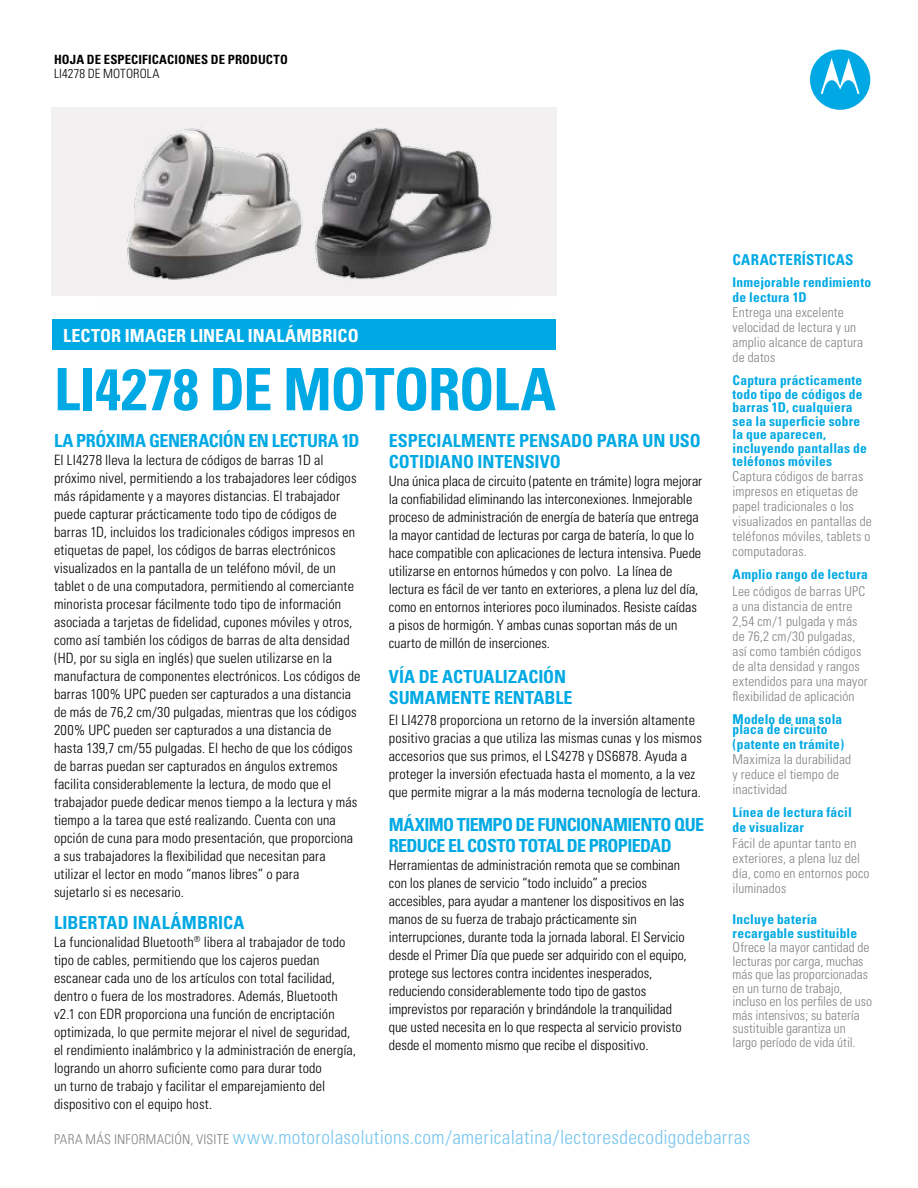
<style>
.page{position:relative;width:918px;height:1188px;background:#fff}
.page>*{position:absolute;margin:0;border:0;box-sizing:border-box;transform-origin:0 0}
.t1{font:700 condensed 58.5px "Univers";letter-spacing:-.015em;color:#00a9e4}
.t2{font:300 condensed 19.5px "Univers";letter-spacing:.02em;color:#79c5ed}
.t3{font:700 condensed 18px/21px "Univers";letter-spacing:-.01em;color:#00a9e4}
.t4{font:700 condensed 18px/21px "Univers";letter-spacing:-.035em;color:#00a9e4}
.t5{font:700 condensed 18px "Univers";letter-spacing:.005em;color:#fff}
.t6{font:700 condensed 18px "Univers";letter-spacing:.01em;color:#00a9e4}
.t7{font:700 condensed 15px "Univers";letter-spacing:.02em;color:#00a9e4}
.t8{font:300 condensed 14.25px/18px "Univers";letter-spacing:.005em;color:#000}
.t9{font:300 condensed 13.5px/15px "Univers";letter-spacing:.01em;color:#808285}
.t10{font:700 condensed 13.5px/13.5px "Univers";letter-spacing:.015em;color:#00a9e4}
.t11{font:700 condensed 12.75px "Univers";letter-spacing:.01em;color:#000}
.t12{font:300 condensed 12.75px "Univers";letter-spacing:.01em;color:#000}
.s1{font-size:13.5px;color:#808285}
</style>
<div class="page">
<div style="left:53px;top:319px;width:503px;height:31px;background:#00a9e4"></div>
<div style="left:51px;top:107px;width:505px;height:189px;background:#f2f0f0"></div>
<div style="left:810px;top:49px;width:60px;height:61px;background:#00a9e4;border-radius:50%"></div>
<svg style="left:821px;top:58px;width:39px;height:36px"></svg>
<img style="left:127px;top:128px;width:365px;height:152px">
<p class="t11" style="left:54px;top:52px;width:235px">HOJA DE ESPECIFICACIONES DE PRODUCTO</p>
<p class="t12" style="left:54px;top:66px;width:107px">LI4278 DE MOTOROLA</p>
<p class="t5" style="left:63px;top:325px;width:297px">LECTOR IMAGER LINEAL INALÁMBRICO</p>
<h1 class="t1" style="left:54px;top:354px;width:504px">LI4278 DE MOTOROLA</h1>
<p class="t3" style="left:54px;top:430px;width:307px">LA PRÓXIMA GENERACIÓN EN LECTURA 1D</p>
<p class="t8" style="left:54px;top:451px;width:308px">EI LI4278 lleva la lectura de códigos de barras 1D al próximo nivel, permitiendo a los trabajadores leer códigos más rápidamente y a mayores distancias. El trabajador puede capturar prácticamente todo tipo de códigos de barras 1D, incluidos los tradicionales códigos impresos en etiquetas de papel, los códigos de barras electrónicos visualizados en la pantalla de un teléfono móvil, de un tablet o de una computadora, permitiendo al comerciante minorista procesar fácilmente todo tipo de información asociada a tarjetas de fidelidad, cupones móviles y otros, como así también los códigos de barras de alta densidad (HD, por su sigla en inglés) que suelen utilizarse en la manufactura de componentes electrónicos. Los códigos de barras 100% UPC pueden ser capturados a una distancia de más de 76,2 cm/30 pulgadas, mientras que los códigos 200% UPC pueden ser capturados a una distancia de hasta 139,7 cm/55 pulgadas. El hecho de que los códigos de barras puedan ser capturados en ángulos extremos facilita considerablemente la lectura, de modo que el trabajador puede dedicar menos tiempo a la lectura y más tiempo a la tarea que esté realizando. Cuenta con una opción de cuna para modo presentación, que proporciona a sus trabajadores la flexibilidad que necesitan para utilizar el lector en modo “manos libres” o para<br>sujetarlo si es necesario.</p>
<p class="t6" style="left:54px;top:912px;width:192px">LIBERTAD INALÁMBRICA</p>
<p class="t8" style="left:54px;top:933px;width:303px">La funcionalidad Bluetooth<sup>®</sup> libera al trabajador de todo tipo de cables, permitiendo que los cajeros puedan escanear cada uno de los artículos con total facilidad, dentro o fuera de los mostradores. Además, Bluetooth v2.1 con EDR proporciona una función de encriptación optimizada, lo que permite mejorar el nivel de seguridad, el rendimiento inalámbrico y la administración de energía, logrando un ahorro suficiente como para durar todo<br>un turno de trabajo y facilitar el emparejamiento del dispositivo con el equipo host.</p>
<p class="t3" style="left:389px;top:430px;width:314px">ESPECIALMENTE PENSADO PARA UN USO<br>COTIDIANO INTENSIVO</p>
<p class="t8" style="left:389px;top:472px;width:315px">Una única placa de circuito (patente en trámite) logra mejorar la confiabilidad eliminando las interconexiones. Inmejorable proceso de administración de energía de batería que entrega la mayor cantidad de lecturas por carga de batería, lo que lo hace compatible con aplicaciones de lectura intensiva. Puede utilizarse en entornos húmedos y con polvo. La línea de lectura es fácil de ver tanto en exteriores, a plena luz del día, como en entornos interiores poco iluminados. Resiste caídas a pisos de hormigón. Y ambas cunas soportan más de un cuarto de millón de inserciones.</p>
<p class="t3" style="left:389px;top:666px;width:185px">VÍA DE ACTUALIZACIÓN<br>SUMAMENTE RENTABLE</p>
<p class="t8" style="left:389px;top:711px;width:315px">El LI4278 proporciona un retorno de la inversión altamente positivo gracias a que utiliza las mismas cunas y los mismos accesorios que sus primos, el LS4278 y DS6878. Ayuda a proteger la inversión efectuada hasta el momento, a la vez que permite migrar a la más moderna tecnología de lectura.</p>
<p class="t4" style="left:389px;top:814px;width:317px">MÁXIMO TIEMPO DE FUNCIONAMIENTO QUE<br>REDUCE EL COSTO TOTAL DE PROPIEDAD</p>
<p class="t8" style="left:389px;top:856px;width:299px">Herramientas de administración remota que se combinan con los planes de servicio “todo incluido” a precios accesibles, para ayudar a mantener los dispositivos en las manos de su fuerza de trabajo prácticamente sin interrupciones, durante toda la jornada laboral. El Servicio desde el Primer Día que puede ser adquirido con el equipo, protege sus lectores contra incidentes inesperados, reduciendo considerablemente todo tipo de gastos imprevistos por reparación y brindándole la tranquilidad que usted necesita en lo que respecta al servicio provisto desde el momento mismo que recibe el dispositivo.</p>
<p class="t7" style="left:733px;top:250px;width:122px">CARACTERÍSTICAS</p>
<p class="t10" style="left:733px;top:275px;width:140px;line-height:15px">Inmejorable rendimiento de lectura 1D</p>
<p class="t9" style="left:733px;top:305px;width:132px">Entrega una excelente velocidad de lectura y un amplio alcance de captura de datos</p>
<p class="t10" style="left:733px;top:374px;width:136px">Captura prácticamente todo tipo de códigos de barras 1D, cualquiera sea la superficie sobre la que aparecen, incluyendo pantallas de teléfonos móviles</p>
<p class="t9" style="left:733px;top:469px;width:141px">Captura códigos de barras impresos en etiquetas de papel tradicionales o los visualizados en pantallas de teléfonos móviles, tablets o computadoras.</p>
<p class="t10" style="left:733px;top:568px;width:137px">Amplio rango de lectura</p>
<p class="t9" style="left:733px;top:583px;width:137px">Lee códigos de barras UPC a una distancia de entre<br>2,54 cm/1 pulgada y más de 76,2 cm/30 pulgadas, así como también códigos de alta densidad y rangos extendidos para una mayor flexibilidad de aplicación</p>
<p class="t10" style="left:733px;top:714px;width:111px;line-height:10.5px">Modelo de una sola placa de circuito</p>
<p class="t10" style="left:733px;top:738px;width:113px">(patente en trámite)</p>
<p class="t9" style="left:733px;top:752px;width:120px">Maximiza la durabilidad y reduce el tiempo de inactividad</p>
<p class="t10" style="left:733px;top:805px;width:121px;line-height:15px">Línea de lectura fácil de visualizar</p>
<p class="t9" style="left:733px;top:836px;width:138px">Fácil de apuntar tanto en exteriores, a plena luz del día, como en entornos poco iluminados</p>
<p class="t10" style="left:733px;top:912px;width:126px">Incluye batería recargable sustituible</p>
<p class="t9" style="left:733px;top:941px;width:141px;line-height:13.5px">Ofrece la mayor cantidad de lecturas por carga, muchas más que las proporcionadas en un turno de trabajo, incluso en los perfiles de uso más intensivos; su batería sustituible garantiza un largo período de vida útil.</p>
<h2 class="t2" style="left:54px;top:1125px;width:698px"><span class="s1">PARA MÁS INFORMACIÓN, VISITE</span> www.motorolasolutions.com/americalatina/lectoresdecodigodebarras</h2>
</div>
